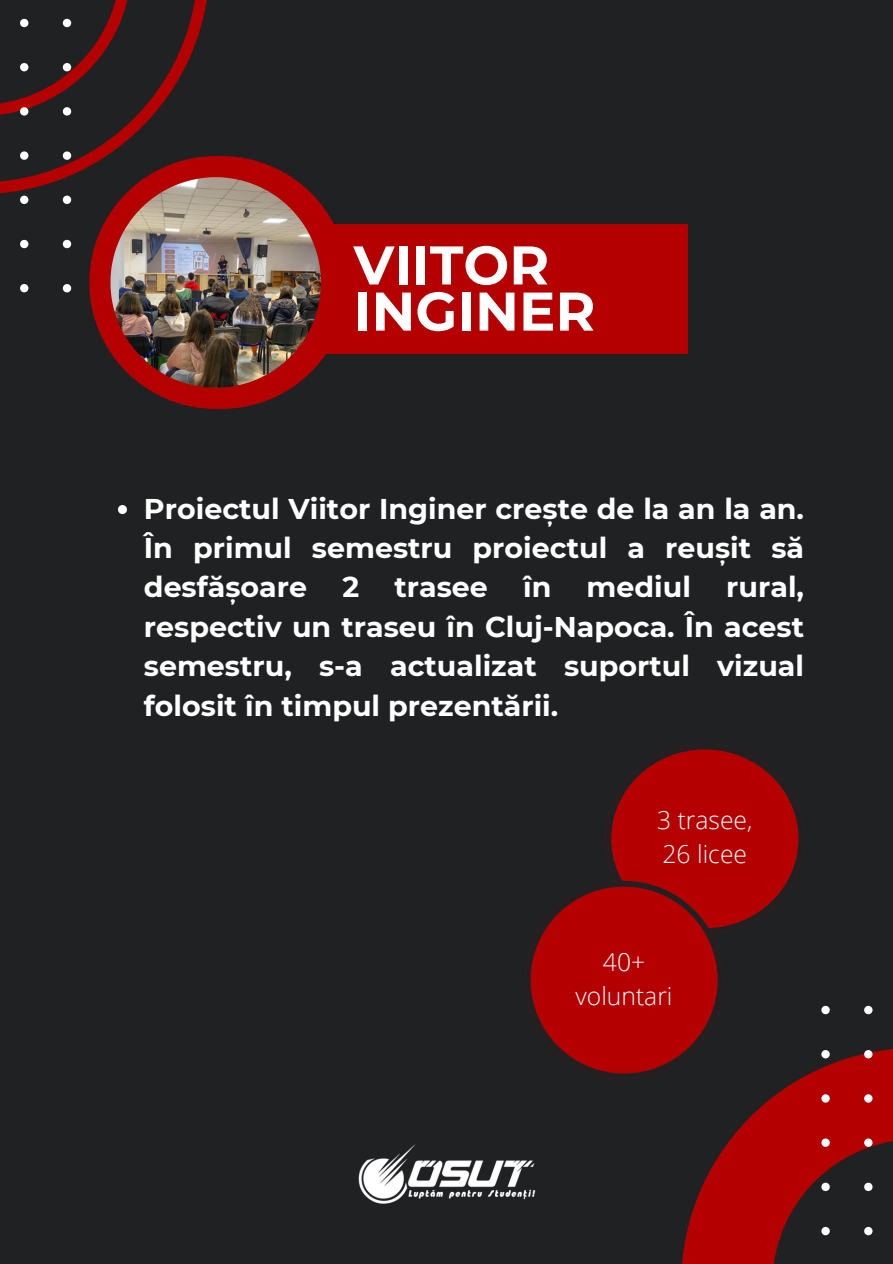
<style>
.page{position:relative;width:893px;height:1264px;background:#fff}
.page>*{position:absolute;margin:0;border:0;box-sizing:border-box;transform-origin:0 0}
.t1{font:700 54.3px "Montserrat";color:#fff}
.t2{font:700 28.5px/39.3px "Montserrat";color:#fff;text-align:justify}
.t3{font:300 24.6px/33.8px "Open Sans";color:#fff;text-align:center}
</style>
<div class="page">
<div style="left:0;top:0;width:892px;height:1263px;background:#1f2122"></div>
<svg style="left:0;top:0;width:207px;height:292px"></svg>
<svg style="left:609px;top:1068px;width:212px;height:195px"></svg>
<svg style="left:821px;top:1005px;width:71px;height:231px"></svg>
<img style="left:358px;top:1144px;width:178px;height:60px">
<div style="left:191px;top:224px;width:496px;height:129px;background:#b40001"></div>
<svg style="left:525px;top:743px;width:278px;height:335px"></svg>
<svg style="left:118px;top:505px;width:9px;height:9px"></svg>
<svg style="left:89px;top:156px;width:253px;height:253px"></svg>
<img style="left:110px;top:177px;width:211px;height:210px">
<p class="t1" style="left:353px;top:232px;width:197px">VIITOR</p>
<p class="t1" style="left:353px;top:278px;width:243px">INGINER</p>
<p class="t2" style="left:144px;top:488px;width:661px">Proiectul Viitor Inginer crește de la an la an.<br>În primul semestru proiectul a reușit să desfășoare 2 trasee în mediul rural, respectiv un traseu în Cluj-Napoca. În acest semestru, s-a actualizat suportul vizual folosit în timpul prezentării.</p>
<p class="t3" style="left:657px;top:803px;width:97px">3 trasee,</p>
<p class="t3" style="left:662px;top:836px;width:86px">26 licee</p>
<p class="t3" style="left:575px;top:944px;width:98px">40+ voluntari</p>
</div>
